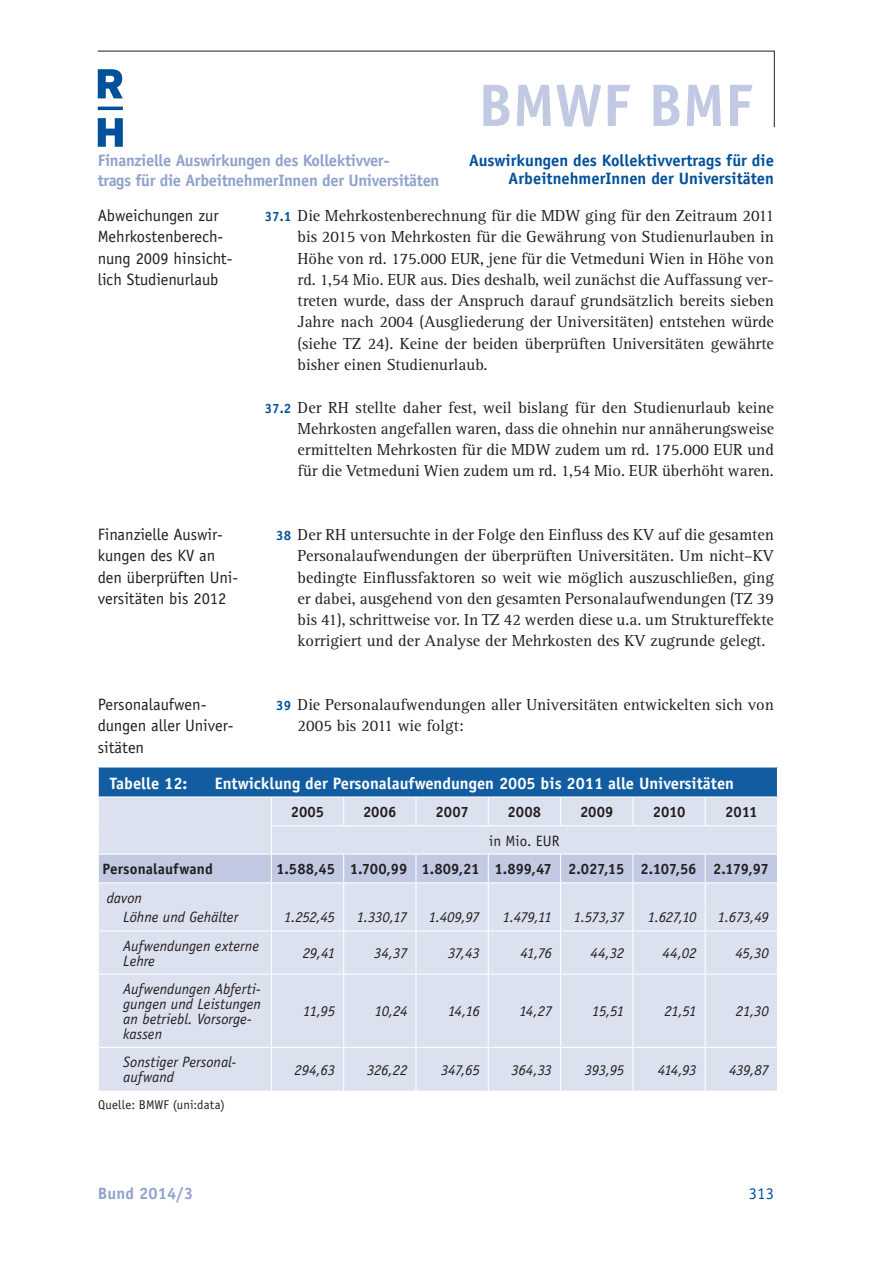
<style>
.page{position:relative;width:893px;height:1263px;background:#fff}
.page>*{position:absolute;margin:0;border:0;box-sizing:border-box;transform-origin:0 0}
.t1{font:700 60px "Officina Sans";color:#c1c9e3}
.t2{font:16.5px/21.3px "Rotis Serif";color:#231f20;text-align:justify}
.t3{font:16.5px/21.3px "Officina Sans";color:#231f20}
.t4{font:700 16.5px/19.8px "Officina Sans";letter-spacing:-.02em;color:#91a2cd}
.t5{font:700 16.5px "Officina Sans";color:#fff}
.t6{font:700 16.5px/18px "Officina Sans";color:#00519a;text-align:right}
.t7{font:700 16.5px "Officina Sans";letter-spacing:.01em;color:#91a2cd}
.t8{font:16.5px "Officina Sans";color:#00519a}
.t9{font:italic 15px/15px "Officina Sans";letter-spacing:-.005em;color:#231f20}
.t10{font:700 15px "Officina Sans";letter-spacing:-.005em;color:#231f20}
.t11{font:15px "Officina Sans";color:#231f20}
.t12{font:12.75px "Officina Sans";letter-spacing:.015em;color:#231f20}
.s1{font-family:"Officina Sans";font-weight:700;font-size:13.5px;color:#00519a}
</style>
<div class="page">
<hr style="left:98px;top:51px;width:676px;height:1px;background:#231f20">
<hr style="left:774px;top:51px;width:1px;height:76px;background:#231f20">
<svg style="left:98px;top:69px;width:25px;height:78px"></svg>
<div style="left:99px;top:931px;width:678px;height:160px;background:#dce1ef"></div>
<hr style="left:705px;top:931px;width:1px;height:43px;background:#fff">
<hr style="left:705px;top:975px;width:1px;height:72px;background:#fff">
<hr style="left:705px;top:1048px;width:1px;height:43px;background:#fff">
<hr style="left:271px;top:931px;width:1px;height:43px;background:#fff">
<hr style="left:343px;top:931px;width:1px;height:43px;background:#fff">
<hr style="left:415px;top:931px;width:1px;height:43px;background:#fff">
<hr style="left:488px;top:931px;width:1px;height:43px;background:#fff">
<hr style="left:560px;top:931px;width:1px;height:43px;background:#fff">
<hr style="left:632px;top:931px;width:1px;height:43px;background:#fff">
<hr style="left:271px;top:975px;width:1px;height:72px;background:#fff">
<hr style="left:343px;top:975px;width:1px;height:72px;background:#fff">
<hr style="left:415px;top:975px;width:1px;height:72px;background:#fff">
<hr style="left:488px;top:975px;width:1px;height:72px;background:#fff">
<hr style="left:560px;top:975px;width:1px;height:72px;background:#fff">
<hr style="left:632px;top:975px;width:1px;height:72px;background:#fff">
<hr style="left:271px;top:1048px;width:1px;height:43px;background:#fff">
<hr style="left:343px;top:1048px;width:1px;height:43px;background:#fff">
<hr style="left:415px;top:1048px;width:1px;height:43px;background:#fff">
<hr style="left:488px;top:1048px;width:1px;height:43px;background:#fff">
<hr style="left:560px;top:1048px;width:1px;height:43px;background:#fff">
<hr style="left:632px;top:1048px;width:1px;height:43px;background:#fff">
<hr style="left:99px;top:974px;width:678px;height:1px;background:#fff">
<hr style="left:99px;top:1047px;width:678px;height:1px;background:#fff">
<svg style="left:98px;top:768px;width:679px;height:163px;background:#b5c6df"></svg>
<hr style="left:98px;top:796px;width:680px;height:2px;background:#fff">
<h1 class="t1" style="left:478px;top:68px;width:276px">BMWF BMF</h1>
<p class="t6" style="left:469px;top:151px;width:306px">Auswirkungen des Kollektivvertrags für die<br>ArbeitnehmerInnen der Universitäten</p>
<p class="t4" style="left:98px;top:150px;width:343px">Finanzielle Auswirkungen des Kollektivver-<br>trags für die ArbeitnehmerInnen der Universitäten</p>
<p class="t2" style="left:298px;top:205px;width:478px;text-indent:-33px"><span class="s1">37.1</span> Die Mehrkostenberechnung für die MDW ging für den Zeitraum 2011 bis 2015 von Mehrkosten für die Gewährung von Studienurlauben in Höhe von rd. 175.000 EUR, jene für die Vetmeduni Wien in Höhe von rd. 1,54 Mio. EUR aus. Dies deshalb, weil zunächst die Auffassung ver&shy;treten wurde, dass der Anspruch darauf grundsätzlich bereits sieben Jahre nach 2004 (Ausgliederung der Universitäten) entstehen würde (siehe TZ 24). Keine der beiden überprüften Universitäten gewährte bisher einen Studienurlaub.</p>
<p class="t2" style="left:298px;top:397px;width:478px;text-indent:-33px"><span class="s1">37.2</span> Der RH stellte daher fest, weil bislang für den Studienurlaub keine Mehrkosten angefallen waren, dass die ohnehin nur annäherungsweise ermittelten Mehrkosten für die MDW zudem um rd. 175.000 EUR und für die Vetmeduni Wien zudem um rd. 1,54 Mio. EUR überhöht waren.</p>
<p class="t3" style="left:98px;top:205px;width:136px">Abweichungen zur<br>Mehrkostenberech&shy;nung 2009 hinsicht&shy;lich Studienurlaub</p>
<p class="t3" style="left:98px;top:524px;width:142px">Finanzielle Auswir&shy;kungen des KV an den überprüften Uni&shy;versitäten bis 2012</p>
<p class="t2" style="left:298px;top:524px;width:478px;text-indent:-21px"><span class="s1">38</span> Der RH untersuchte in der Folge den Einfluss des KV auf die gesamten Personalaufwendungen der überprüften Universitäten. Um nicht–KV bedingte Einflussfaktoren so weit wie möglich auszuschließen, ging er dabei, ausgehend von den gesamten Personalaufwendungen (TZ 39 bis 41), schrittweise vor. In TZ 42 werden diese u.a. um Struktureffekte korrigiert und der Analyse der Mehrkosten des KV zugrunde gelegt.</p>
<p class="t3" style="left:98px;top:694px;width:138px">Personalaufwen&shy;dungen aller Univer&shy;sitäten</p>
<p class="t5" style="left:110px;top:773px;width:79px">Tabelle 12:</p>
<p class="t5" style="left:215px;top:773px;width:521px">Entwicklung der Personalaufwendungen 2005 bis 2011 alle Universitäten</p>
<p class="t10" style="left:291px;top:803px;width:35px">2005</p>
<p class="t10" style="left:363px;top:803px;width:35px">2006</p>
<p class="t10" style="left:435px;top:803px;width:35px">2007</p>
<p class="t10" style="left:508px;top:803px;width:35px">2008</p>
<p class="t10" style="left:580px;top:803px;width:35px">2009</p>
<p class="t10" style="left:653px;top:803px;width:34px">2010</p>
<p class="t10" style="left:725px;top:803px;width:34px">2011</p>
<p class="t11" style="left:489px;top:832px;width:72px">in Mio. EUR</p>
<p class="t10" style="left:103px;top:860px;width:112px">Personalaufwand</p>
<p class="t10" style="left:276px;top:860px;width:494px">1.588,45 1.700,99 1.809,21 1.899,47 2.027,15 2.107,56 2.179,97</p>
<p class="t9" style="left:123px;top:888px;width:116px;line-height:19.8px;text-indent:-16px">davon<br>Löhne und Gehälter</p>
<p class="t2" style="left:298px;top:694px;width:478px;text-indent:-21px"><span class="s1">39</span> Die Personalaufwendungen aller Universitäten entwickelten sich von<br>2005 bis 2011 wie folgt:</p>
<p class="t9" style="left:284px;top:910px;width:53px">1.252,45</p>
<p class="t9" style="left:357px;top:910px;width:52px">1.330,17</p>
<p class="t9" style="left:429px;top:910px;width:53px">1.409,97</p>
<p class="t9" style="left:503px;top:910px;width:51px">1.479,11</p>
<p class="t9" style="left:574px;top:910px;width:52px">1.573,37</p>
<p class="t9" style="left:648px;top:910px;width:51px">1.627,10</p>
<p class="t9" style="left:718px;top:910px;width:53px">1.673,49</p>
<p class="t9" style="left:123px;top:938px;width:137px">Aufwendungen externe<br>Lehre</p>
<p class="t9" style="left:303px;top:946px;width:34px">29,41</p>
<p class="t9" style="left:374px;top:946px;width:35px">34,37</p>
<p class="t9" style="left:448px;top:946px;width:33px">37,43</p>
<p class="t9" style="left:520px;top:946px;width:33px">41,76</p>
<p class="t9" style="left:590px;top:946px;width:35px">44,32</p>
<p class="t9" style="left:662px;top:946px;width:36px">44,02</p>
<p class="t9" style="left:735px;top:946px;width:35px">45,30</p>
<p class="t9" style="left:123px;top:981px;width:139px">Aufwendungen Abferti&shy;gungen und Leis tungen an betriebl. Vor sorge&shy;kassen</p>
<p class="t9" style="left:303px;top:1004px;width:34px">11,95</p>
<p class="t9" style="left:375px;top:1004px;width:34px">10,24</p>
<p class="t9" style="left:448px;top:1004px;width:33px">14,16</p>
<p class="t9" style="left:519px;top:1004px;width:34px">14,27</p>
<p class="t9" style="left:592px;top:1004px;width:34px">15,51</p>
<p class="t9" style="left:664px;top:1004px;width:34px">21,51</p>
<p class="t9" style="left:736px;top:1004px;width:35px">21,30</p>
<p class="t9" style="left:123px;top:1055px;width:115px">Sonstiger Personal&shy;aufwand</p>
<p class="t9" style="left:294px;top:1062px;width:42px">294,63</p>
<p class="t9" style="left:367px;top:1062px;width:42px">326,22</p>
<p class="t9" style="left:441px;top:1062px;width:40px">347,65</p>
<p class="t9" style="left:511px;top:1062px;width:42px">364,33</p>
<p class="t9" style="left:585px;top:1062px;width:41px">393,95</p>
<p class="t9" style="left:658px;top:1062px;width:41px">414,93</p>
<p class="t9" style="left:729px;top:1062px;width:42px">439,87</p>
<p class="t12" style="left:98px;top:1097px;width:128px">Quelle: BMWF (uni:data)</p>
<p class="t7" style="left:98px;top:1183px;width:97px">Bund 2014/3</p>
<p class="t8" style="left:749px;top:1184px;width:27px">313</p>
</div>
